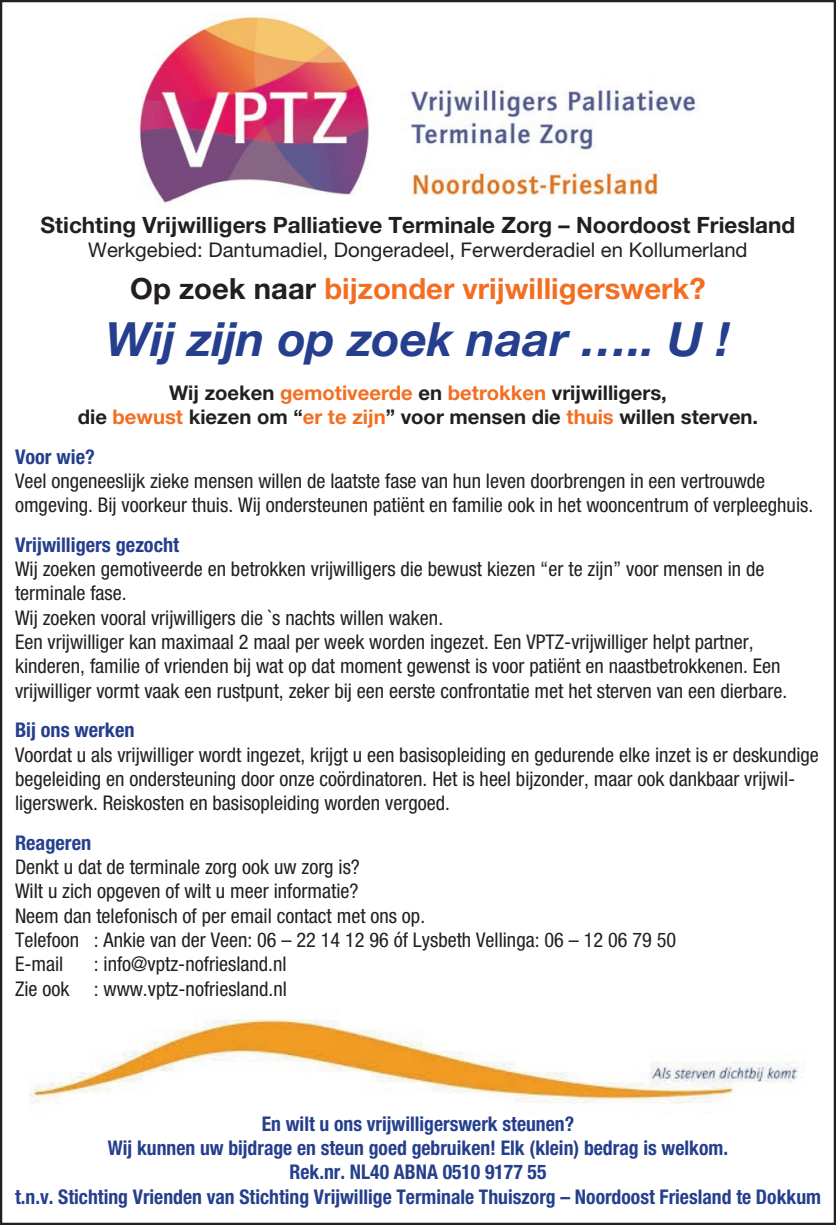
<style>
.page{position:relative;width:836px;height:1225px;background:#fff}
.page>*{position:absolute;margin:0;border:0;box-sizing:border-box;transform-origin:0 0}
.t1{font:italic 700 47.25px "Helvetica Neue LT Std";color:#253f8e}
.t2{font:700 29.25px "Helvetica Neue LT Std";color:#f36e21}
.t3{font:700 22.5px "Helvetica Neue LT Std";color:#231f20}
.t4{font:condensed 20.25px/24.3px "Helvetica Neue LT Std";color:#231f20}
.t5{font:700 condensed 20.25px/24.3px "Helvetica Neue LT Std";color:#253f8e;text-align:center}
.t6{font:700 20.25px/24.3px "Helvetica Neue LT Std";color:#231f20;text-align:center}
.t7{font:20.25px "Helvetica Neue LT Std";color:#231f20}
.s1{color:#231f20}
.s2{color:#f36e21}
</style>
<div class="page">
<img style="left:139px;top:16px;width:559px;height:187px">
<img style="left:29px;top:1019px;width:773px;height:85px">
<p class="t3" style="left:41px;top:211px;width:756px">Stichting Vrijwilligers Palliatieve Terminale Zorg – Noordoost Friesland</p>
<p class="t7" style="left:88px;top:238px;width:660px">Werkgebied: Dantumadiel, Dongeradeel, Ferwerderadiel en Kollumerland</p>
<h2 class="t2" style="left:130px;top:270px;width:577px"><span class="s1">Op zoek naar</span> bijzonder vrijwilligerswerk?</h2>
<h1 class="t1" style="left:106px;top:309px;width:625px">Wij zijn op zoek naar ….. U !</h1>
<p class="t6" style="left:78px;top:380px;width:682px">Wij zoeken <span class="s2">gemotiveerde</span> en <span class="s2">betrokken</span> vrijwilligers,<br>die <span class="s2">bewust</span> kiezen om “<span class="s2">er te zijn</span>” voor mensen die <span class="s2">thuis</span> willen sterven.</p>
<p class="t5" style="left:15px;top:444px;width:81px">Voor wie?</p>
<p class="t4" style="left:15px;top:468px;width:799px">Veel ongeneeslijk zieke mensen willen de laatste fase van hun leven doorbrengen in een vertrouwde omgeving. Bij voorkeur thuis. Wij ondersteunen patiënt en familie ook in het wooncentrum of verpleeghuis.</p>
<p class="t5" style="left:15px;top:532px;width:166px">Vrijwilligers gezocht</p>
<p class="t4" style="left:15px;top:556px;width:773px">Wij zoeken gemotiveerde en betrokken vrijwilligers die bewust kiezen “er te zijn” voor mensen in de terminale fase.<br>Wij zoeken vooral vrijwilligers die `s nachts willen waken.<br>Een vrijwilliger kan maximaal 2 maal per week worden ingezet. Een VPTZ-vrijwilliger helpt partner, kinderen, familie of vrienden bij wat op dat moment gewenst is voor patiënt en naastbetrokkenen. Een vrijwilliger vormt vaak een rustpunt, zeker bij een eerste confrontatie met het sterven van een dierbare.</p>
<p class="t5" style="left:15px;top:717px;width:121px">Bij ons werken</p>
<p class="t4" style="left:15px;top:742px;width:805px">Voordat u als vrijwilliger wordt ingezet, krijgt u een basisopleiding en gedurende elke inzet is er deskundige begeleiding en ondersteuning door onze coördinatoren. Het is heel bijzonder, maar ook dankbaar vrijwil&shy;ligerswerk. Reiskosten en basisopleiding worden vergoed.</p>
<p class="t5" style="left:15px;top:830px;width:78px">Reageren</p>
<p class="t4" style="left:15px;top:854px;width:662px">Denkt u dat de terminale zorg ook uw zorg is?<br>Wilt u zich opgeven of wilt u meer informatie?<br>Neem dan telefonisch of per email contact met ons op.<br>Telefoon : Ankie van der Veen: 06 – 22 14 12 96 óf Lysbeth Vellinga: 06 – 12 06 79 50<br>E-mail</p>
<p class="t4" style="left:15px;top:952px;width:273px;text-align:right">: info@vptz-nofriesland.nl<br>Zie ook : www.vptz-nofriesland.nl</p>
<p class="t5" style="left:15px;top:1111px;width:807px">En wilt u ons vrijwilligerswerk steunen?<br>Wij kunnen uw bijdrage en steun goed gebruiken! Elk (klein) bedrag is welkom.<br>Rek.nr. NL40 ABNA 0510 9177 55<br>t.n.v. Stichting Vrienden van Stichting Vrijwillige Terminale Thuiszorg – Noordoost Friesland te Dokkum</p>
</div>
